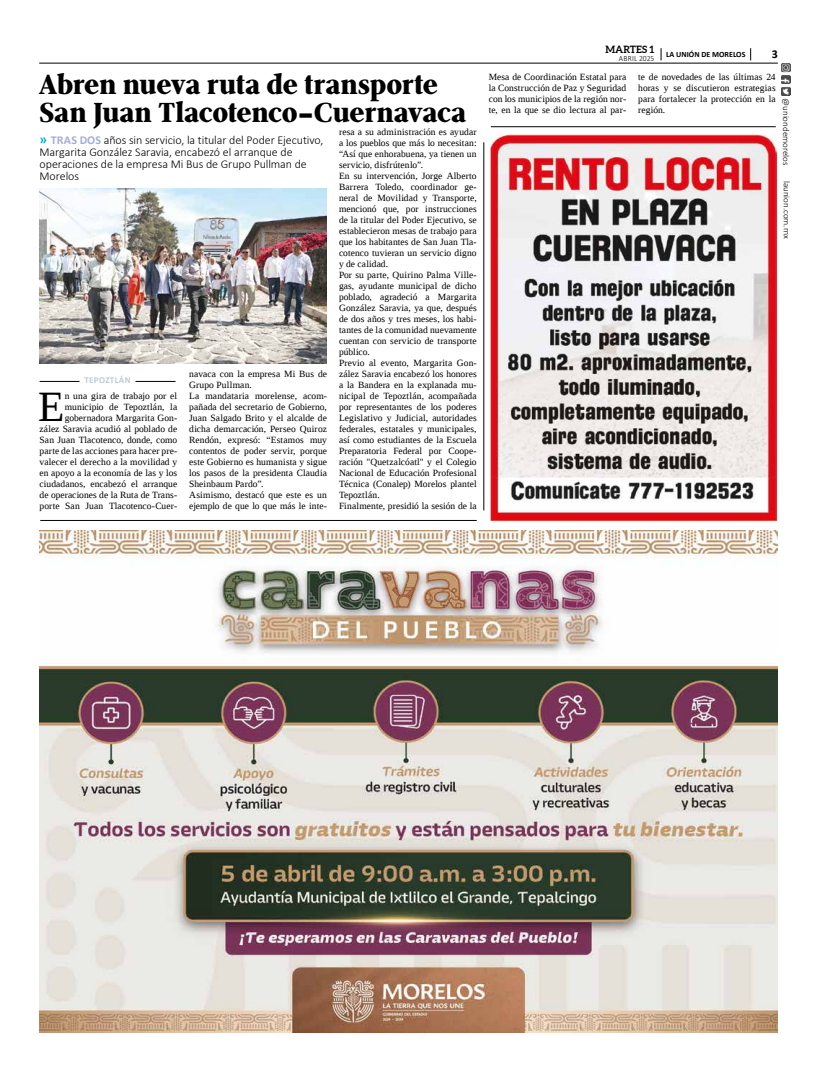
<style>
.page{position:relative;width:823px;height:1078px;background:#fff}
.page>*{position:absolute;margin:0;border:0;box-sizing:border-box;transform-origin:0 0}
.t1{font:43.1px "Liberation Serif";color:#000}
.t2{font:800 29px/28px "Pobla";letter-spacing:-.01em;color:#000}
.t3{font:300 12px/12px "Calibri";letter-spacing:-.005em;color:#000}
.t4{font:700 12px "Calibri";color:#000}
.t5{font:700 10px "Aleo";letter-spacing:.005em;color:#000}
.t6{font:9.5px/11px "Liberation Serif";letter-spacing:.01em;color:#000}
.t7{font:300 9px "Calibri";color:#000}
.t8{font:700 9px "Calibri";letter-spacing:.04em;color:#becbd3}
.t9{font:700 8px "Calibri";color:#000}
.t10{font:300 8px "Calibri";letter-spacing:.04em;color:#000;scale:.94 1}
.s1{font-weight:700;font-size:14px;color:#00afcb}
.s2{font-weight:700;color:#a5add8}
</style>
<div class="page">
<svg style="left:750px;top:48px;width:1px;height:12px"></svg>
<svg style="left:660px;top:48px;width:1px;height:12px"></svg>
<img style="left:781px;top:63px;width:9px;height:33px">
<hr style="left:39px;top:63px;width:738px;height:1px;background:#000">
<img style="left:39px;top:530px;width:738px;height:502px">
<img style="left:490px;top:134px;width:286px;height:387px">
<img style="left:40px;top:188px;width:286px;height:176px">
<hr style="left:490px;top:126px;width:285px;height:1px;background:#000">
<hr style="left:40px;top:520px;width:436px;height:1px;background:#000">
<hr style="left:483px;top:142px;width:1px;height:368px;background:#000">
<hr style="left:40px;top:381px;width:39px;height:1px;background:#000">
<hr style="left:135px;top:381px;width:40px;height:1px;background:#000">
<h2 class="t2" style="left:39px;top:70px;width:428px">Abren nueva ruta de transporte<br>San Juan Tlacotenco–Cuernavaca</h2>
<p class="t3" style="left:40px;top:134px;width:285px"><span class="s1">»</span> <span class="s2">TRAS DOS</span> años sin servicio, la titular del Poder Ejecutivo, Margarita González Saravia, encabezó el arranque de operaciones de la empresa Mi Bus de Grupo Pullman de Morelos</p>
<p class="t6" style="left:339px;top:126px;width:139px">resa a su administración es ayudar a los pueblos que más lo necesitan: “Así que enhorabuena, ya tienen un servicio, disfrútenlo”.<br>En su intervención, Jorge Alberto<br>Barrera Toledo, coordinador ge&shy;neral de Movilidad y Transporte, mencionó que, por instrucciones de la titular del Poder Ejecutivo, se establecieron mesas de trabajo para que los habitantes de San Juan Tla&shy;cotenco tuvieran un servicio digno y de calidad.<br>Por su parte, Quirino Palma Ville&shy;gas, ayudante municipal de dicho poblado, agradeció a Margarita<br>González Saravia, ya que, después de dos años y tres meses, los habi&shy;tantes de la comunidad nuevamente cuentan con servicio de transporte público.<br>Previo al evento, Margarita Gon&shy;zález Saravia encabezó los honores a la Bandera en la explanada mu&shy;nicipal de Tepoztlán, acompañada por representantes de los poderes<br>Legislativo y Judicial, autoridades federales, estatales y municipales, así como estudiantes de la Escuela<br>Preparatoria Federal por Coope&shy;ración "Quetzalcóatl" y el Colegio<br>Nacional de Educación Profesional<br>Técnica (Conalep) Morelos plantel<br>Tepoztlán.<br>Finalmente, presidió la sesión de la</p>
<p class="t6" style="left:189px;top:368px;width:139px">navaca con la empresa Mi Bus de<br>Grupo Pullman.<br>La mandataria morelense, acom&shy;pañada del secretario de Gobierno,<br>Juan Salgado Brito y el alcalde de dicha demarcación, Perseo Quiroz<br>Rendón, expresó: “Estamos muy contentos de poder servir, porque este Gobierno es humanista y sigue los pasos de la presidenta Claudia<br>Sheinbaum Pardo”.<br>Asimismo, destacó que este es un ejemplo de que lo que más le inte-</p>
<p class="t8" style="left:84px;top:374px;width:48px">TEPOZTLÁN</p>
<p class="t6" style="left:40px;top:390px;width:139px;text-align:right">n una gira de trabajo por el municipio de Tepoztlán, la gobernadora Margarita Gon-<br>zález Saravia acudió al poblado de<br>San Juan Tlacotenco, donde, como parte de las acciones para hacer pre&shy;valecer el derecho a la movilidad y en apoyo a la economía de las y los ciudadanos, encabezó el arranque de operaciones de la Ruta de Trans&shy;porte San Juan Tlacotenco-Cuer-</p>
<h1 class="t1" style="left:38px;top:379px;width:28px">E</h1>
<p class="t5" style="left:605px;top:44px;width:50px">MARTES 1</p>
<p class="t10" style="left:618px;top:53px;width:39px">ABRIL 2025</p>
<p class="t9" style="left:665px;top:49px;width:81px">LA UNIÓN DE MORELOS</p>
<p class="t4" style="left:771px;top:46px;width:8px">3</p>
<p class="t6" style="left:488px;top:71px;width:139px;text-align:justify">Mesa de Coordinación Estatal para la Construcción de Paz y Seguridad con los municipios de la región nor&shy;te, en la que se dio lectura al par-</p>
<p class="t6" style="left:638px;top:71px;width:139px;text-align:justify">te de novedades de las últimas 24 horas y se discutieron estrategias para fortalecer la protección en la región.</p>
<p class="t7" style="left:791px;top:98px;width:69px;rotate:90deg">@uniondemorelos</p>
<p class="t7" style="left:792px;top:181px;width:59px;rotate:90deg">launion.com.mx</p>
</div>
